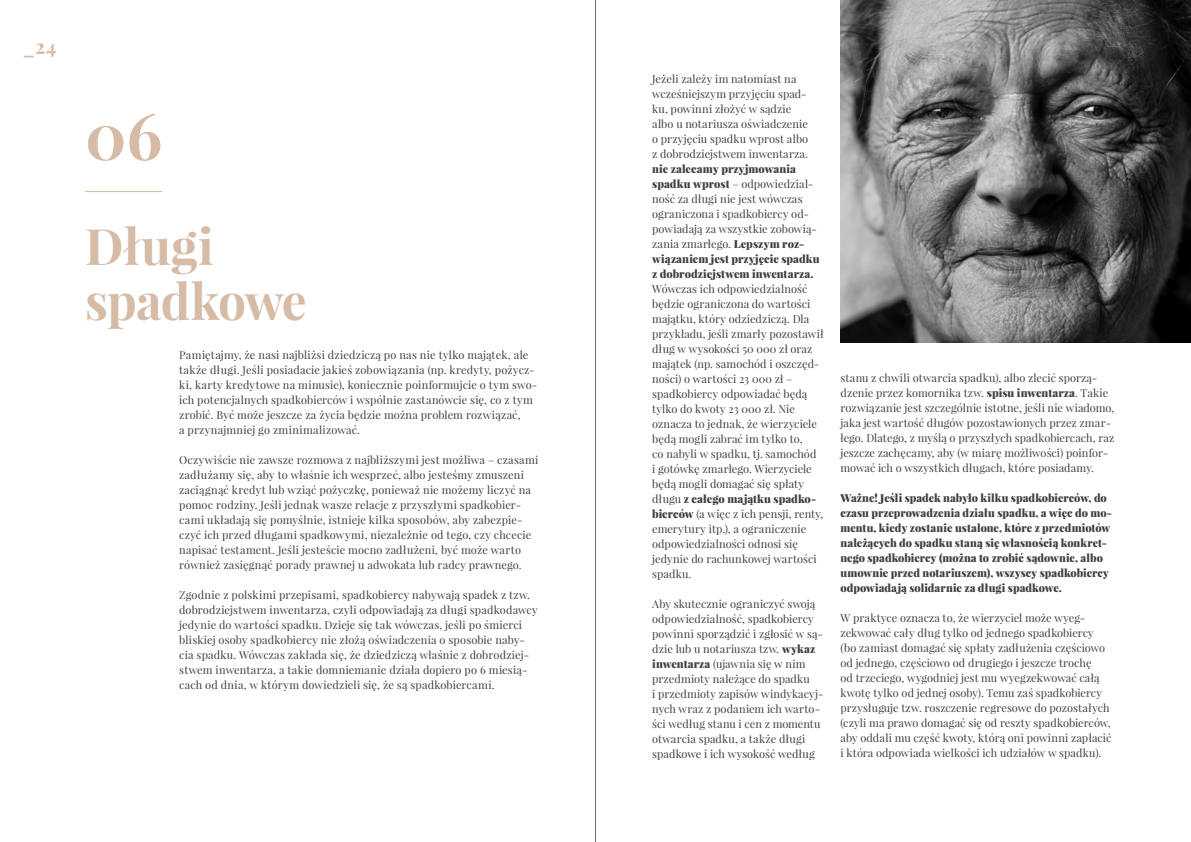
<style>
.page{position:relative;width:1191px;height:842px;background:#fff}
.page>*{position:absolute;margin:0;border:0;box-sizing:border-box;transform-origin:0 0}
.t1{font:700 64px "Playfair Display";color:#d6bba7}
.t2{font:700 50px/55px "Playfair Display";letter-spacing:-.01em;color:#d6bba7}
.t3{font:700 20px "Playfair Display";color:#d6bba7}
.t4{font:11px/15px "Playfair Display";letter-spacing:.01em;color:#3e3e3f}
.t5{font:900 11px/15px "Playfair Display";color:#3e3e3f}
.s1{font-weight:900}
</style>
<div class="page">
<hr style="left:85px;top:191px;width:77px;height:1px;background:#d1b49f">
<img style="left:840px;top:0;width:351px;height:342px">
<hr style="left:595px;top:0;width:1px;height:842px;background:#606d75">
<p class="t3" style="left:23px;top:34px;width:35px">_24</p>
<p class="t1" style="left:85px;top:96px;width:79px">06</p>
<p class="t2" style="left:85px;top:219px;width:223px">Długi spadkowe</p>
<p class="t4" style="left:179px;top:347px;width:360px">Pamiętajmy, że nasi najbliżsi dziedziczą po nas nie tylko majątek, ale także długi. Jeśli posiadacie jakieś zobowiązania (np. kredyty, pożycz&shy;ki, karty kredytowe na minusie), koniecznie poinformujcie o tym swo&shy;ich potencjalnych spadkobierców i wspólnie zastanówcie się, co z tym zrobić. Być może jeszcze za życia będzie można problem rozwiązać,<br>a przynajmniej go zminimalizować.</p>
<p class="t4" style="left:179px;top:452px;width:361px">Oczywiście nie zawsze rozmowa z najbliższymi jest możliwa – czasami zadłużamy się, aby to właśnie ich wesprzeć, albo jesteśmy zmuszeni zaciągnąć kredyt lub wziąć pożyczkę, ponieważ nie możemy liczyć na pomoc rodziny. Jeśli jednak wasze relacje z przyszłymi spadkobier&shy;cami układają się pomyślnie, istnieje kilka sposobów, aby zabezpie&shy;czyć ich przed długami spadkowymi, niezależnie od tego, czy chcecie napisać testament. Jeśli jesteście mocno zadłużeni, być może warto również zasięgnąć porady prawnej u adwokata lub radcy prawnego.</p>
<p class="t4" style="left:179px;top:587px;width:360px">Zgodnie z polskimi przepisami, spadkobiercy nabywają spadek z tzw. dobrodziejstwem inwentarza, czyli odpowiadają za długi spadkodawcy jedynie do wartości spadku. Dzieje się tak wówczas, jeśli po śmierci bliskiej osoby spadkobiercy nie złożą oświadczenia o sposobie naby&shy;cia spadku. Wówczas zakłada się, że dziedziczą właśnie z dobrodziej&shy;stwem inwentarza, a takie domniemanie działa dopiero po 6 miesią&shy;cach od dnia, w którym dowiedzieli się, że są spadkobiercami.</p>
<p class="t4" style="left:652px;top:71px;width:158px">Jeżeli zależy im natomiast na wcześniejszym przyjęciu spad&shy;ku, powinni złożyć w sądzie albo u notariusza oświadczenie o przyjęciu spadku wprost albo z dobrodziejstwem inwentarza.</p>
<p class="t4" style="left:652px;top:161px;width:173px"><span class="s1">nie zalecamy przyjmowania spadku wprost</span> – odpowiedzial&shy;ność za długi nie jest wówczas ograniczona i spadkobiercy od&shy;powiadają za wszystkie zobowią&shy;zania zmarłego. <span class="s1">Lepszym roz&shy;wiązaniem jest przyjęcie spadku z dobrodziejstwem inwentarza.<br></span>Wówczas ich odpowiedzialność będzie ograniczona do wartości majątku, który odziedziczą. Dla przykładu, jeśli zmarły pozostawił dług w wysokości 50 000 zł oraz majątek (np. samochód i oszczęd&shy;ności) o wartości 23 000 zł – spadkobiercy odpowiadać będą tylko do kwoty 23 000 zł. Nie oznacza to jednak, że wierzyciele będą mogli zabrać im tylko to,<br>co nabyli w spadku, tj. samochód<br>i gotówkę zmarłego. Wierzyciele będą mogli domagać się spłaty długu <span class="s1">z całego majątku spadko&shy;bierców</span> (a więc z ich pensji, renty, emerytury itp.), a ograniczenie odpowiedzialności odnosi się jedynie do rachunkowej wartości spadku.</p>
<p class="t4" style="left:652px;top:596px;width:173px">Aby skutecznie ograniczyć swoją odpowiedzialność, spadkobiercy powinni sporządzić i zgłosić w są&shy;dzie lub u notariusza tzw. <span class="s1">wykaz inwentarza</span> (ujawnia się w nim przedmioty należące do spadku<br>i przedmioty zapisów windykacyj&shy;nych wraz z podaniem ich warto&shy;ści według stanu i cen z momentu otwarcia spadku, a także długi spadkowe i ich wysokość według</p>
<p class="t4" style="left:840px;top:370px;width:275px">stanu z chwili otwarcia spadku), albo zlecić sporzą&shy;dzenie przez komornika tzw. <span class="s1">spisu inwentarza</span>. Takie rozwiązanie jest szczególnie istotne, jeśli nie wiadomo, jaka jest wartość długów pozostawionych przez zmar&shy;łego. Dlatego, z myślą o przyszłych spadkobiercach, raz jeszcze zachęcamy, aby (w miarę możliwości) poinfor&shy;mować ich o wszystkich długach, które posiadamy.</p>
<p class="t5" style="left:840px;top:490px;width:273px">Ważne! Jeśli spadek nabyło kilku spadkobierców, do czasu przeprowadzenia działu spadku, a więc do mo&shy;mentu, kiedy zostanie ustalone, które z przedmiotów należących do spadku staną się własnością konkret&shy;nego spadkobiercy (można to zrobić sądownie, albo umownie przed notariuszem), wszyscy spadkobiercy odpowiadają solidarnie za długi spadkowe.</p>
<p class="t4" style="left:840px;top:610px;width:272px">W praktyce oznacza to, że wierzyciel może wyeg&shy;zekwować cały dług tylko od jednego spadkobiercy (bo zamiast domagać się spłaty zadłużenia częściowo od jednego, częściowo od drugiego i jeszcze trochę<br>od trzeciego, wygodniej jest mu wyegzekwować całą kwotę tylko od jednej osoby). Temu zaś spadkobiercy przysługuje tzw. roszczenie regresowe do pozostałych (czyli ma prawo domagać się od reszty spadkobierców, aby oddali mu część kwoty, którą oni powinni zapłacić i która odpowiada wielkości ich udziałów w spadku).</p>
</div>
